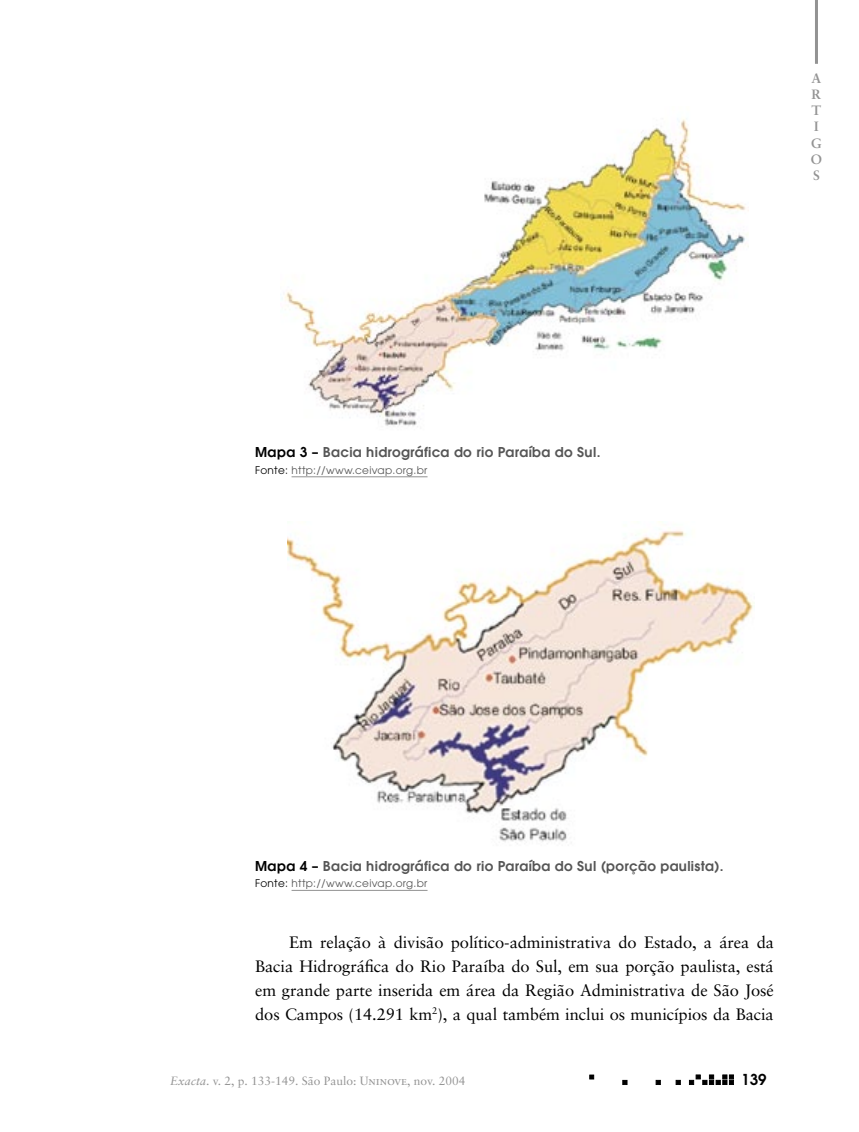
<style>
.page{position:relative;width:859px;height:1132px;background:#fff}
.page>*{position:absolute;margin:0;border:0;box-sizing:border-box;transform-origin:0 0}
.t1{font:16.5px/24px "Sabon";letter-spacing:-.005em;color:#000;text-align:justify}
.t2{font:600 15px "Avant Garde";color:#000}
.tabela___titulo{font:600 13.5px "Avant Garde";letter-spacing:.025em;color:#565656}
.t3{font:700 13.5px/16.2px "Sabon";color:#939393}
.t4{font:12px "Sabon";color:#939393}
.tabela___nota{font:10.5px "Avant Garde";letter-spacing:.025em;color:#565656}
.s1{color:#000}
.s2{font-style:italic}
.s3{font-family:"Sabon Roman SC"}
</style>
<div class="page">
<svg style="left:623px;top:1079px;width:4px;height:5px"></svg>
<svg style="left:656px;top:1079px;width:4px;height:5px"></svg>
<svg style="left:676px;top:1079px;width:4px;height:5px"></svg>
<svg style="left:589px;top:1074px;width:5px;height:4px"></svg>
<svg style="left:689px;top:1074px;width:45px;height:10px"></svg>
<hr style="left:815px;top:0;width:3px;height:64px;background:#939393">
<hr style="left:292px;top:476px;width:135px;height:1px;background:#939393">
<img style="left:281px;top:119px;width:467px;height:307px">
<hr style="left:292px;top:889px;width:135px;height:1px;background:#939393">
<img style="left:287px;top:521px;width:468px;height:323px">
<p class="tabela___titulo" style="left:255px;top:443px;width:347px"><span class="s1">Mapa 3 –</span> Bacia hidrográfica do rio Paraíba do Sul.</p>
<p class="tabela___nota" style="left:255px;top:463px;width:174px"><span class="s1">Fonte:</span> http://www.ceivap.org.br</p>
<p class="t3" style="left:811px;top:70px;width:13px">A<br>R<br>T<br>I<br>G<br>O<br>S</p>
<p class="tabela___titulo" style="left:255px;top:856px;width:470px"><span class="s1">Mapa 4 –</span> Bacia hidrográfica do rio Paraíba do Sul (porção paulista).</p>
<p class="tabela___nota" style="left:255px;top:877px;width:174px"><span class="s1">Fonte:</span> http://www.ceivap.org.br</p>
<p class="t1" style="left:255px;top:929px;width:520px;text-indent:34px">Em relação à divisão político-administrativa do Estado, a área da Bacia Hidrográfica do Rio Paraíba do Sul, em sua porção paulista, está em grande parte inserida em área da Região Administrativa de São José dos Campos (14.291 km<sup>2</sup>), a qual também inclui os municípios da Bacia</p>
<p class="t4" style="left:170px;top:1073px;width:297px"><span class="s2">Exacta</span>. v. 2, p. 133-149. São Paulo: <span class="s3">Uninove</span>, nov. 2004</p>
<p class="t2" style="left:741px;top:1068px;width:27px">139</p>
</div>
